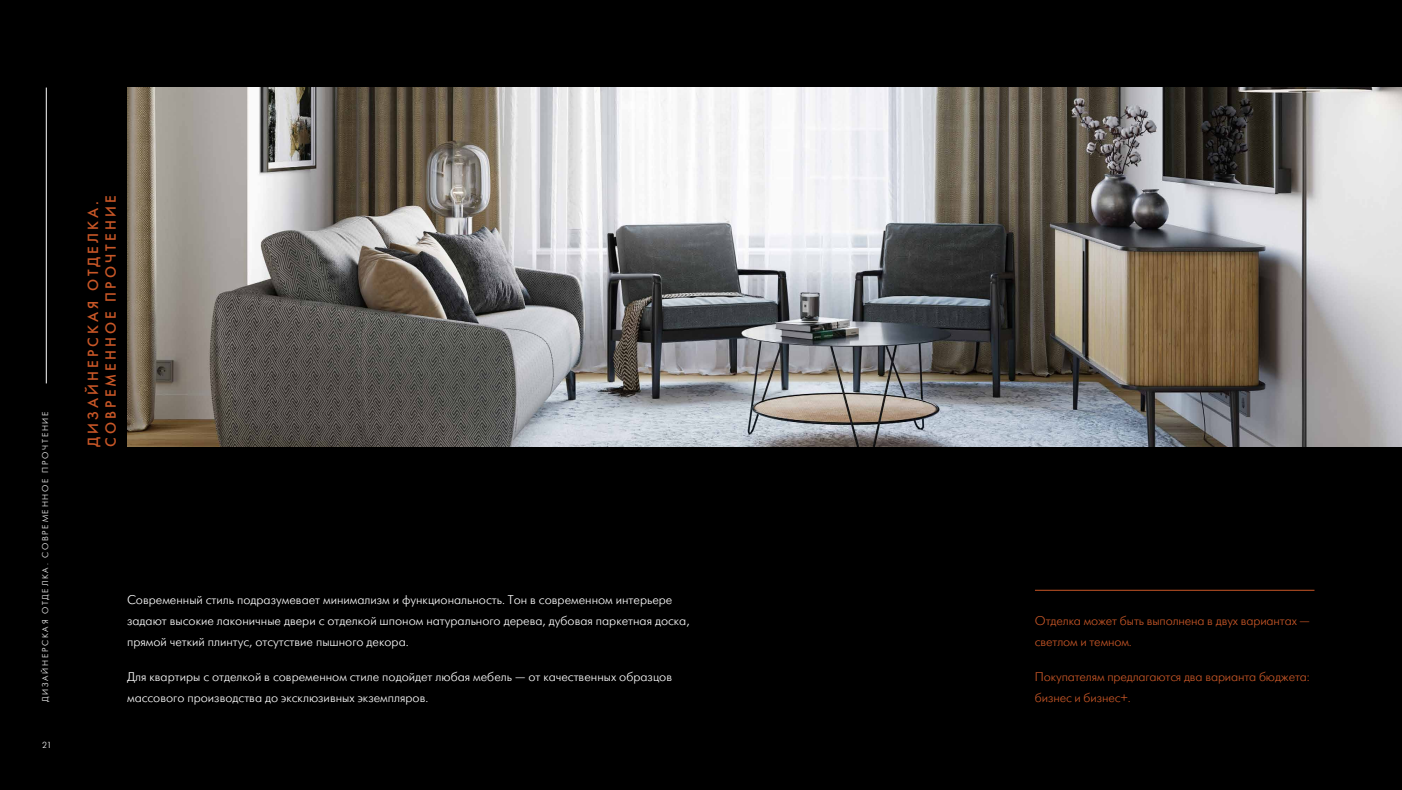
<style>
.page{position:relative;width:1402px;height:790px;background:#000}
.page>*{position:absolute;margin:0;border:0;box-sizing:border-box;transform-origin:0 0}
.t1{font:14.7px/17.6px "Futura Futuris";letter-spacing:.21em;color:#c95727}
.t2{font:300 12.6px/21px "Futura Futuris";color:#fff}
.t3{font:300 12.6px/21px "Futura Futuris";letter-spacing:-.01em;color:#c95727}
.t4{font:300 8.75px "Futura Futuris";color:#fff}
.t5{font:300 8.4px "Futura Futuris";letter-spacing:.21em;color:#fff}
</style>
<div class="page">
<img style="left:127px;top:88px;width:1275px;height:359px">
<hr style="left:46px;top:88px;width:1px;height:295px;background:#fff">
<hr style="left:1035px;top:590px;width:279px;height:1px;background:#c95727">
<p class="t5" style="left:41px;top:702px;width:292px;rotate:-90deg">ДИЗАЙНЕРСКАЯ ОТДЕЛКА. СОВРЕМЕННОЕ ПРОЧТЕНИЕ</p>
<p class="t4" style="left:42px;top:740px;width:11px">21</p>
<p class="t1" style="left:85px;top:447px;width:253px;rotate:-90deg">ДИЗАЙНЕРСКАЯ ОТДЕЛКА.<br>СОВРЕМЕННОЕ ПРОЧТЕНИЕ</p>
<p class="t2" style="left:127px;top:590px;width:564px">Современный стиль подразумевает минимализм и функциональность. Тон в современном интерьере задают высокие лаконичные двери с отделкой шпоном натурального дерева, дубовая паркетная доска, прямой четкий плинтус, отсутствие пышного декора.</p>
<p class="t2" style="left:127px;top:667px;width:546px">Для квартиры с отделкой в современном стиле подойдет любая мебель — от качественных образцов массового производства до эксклюзивных экземпляров.</p>
<p class="t3" style="left:1035px;top:611px;width:276px">Отделка может быть выполнена в двух вариантах — светлом и темном.</p>
<p class="t3" style="left:1035px;top:667px;width:276px">Покупателям предлагаются два варианта бюджета: бизнес и бизнес+.</p>
</div>
